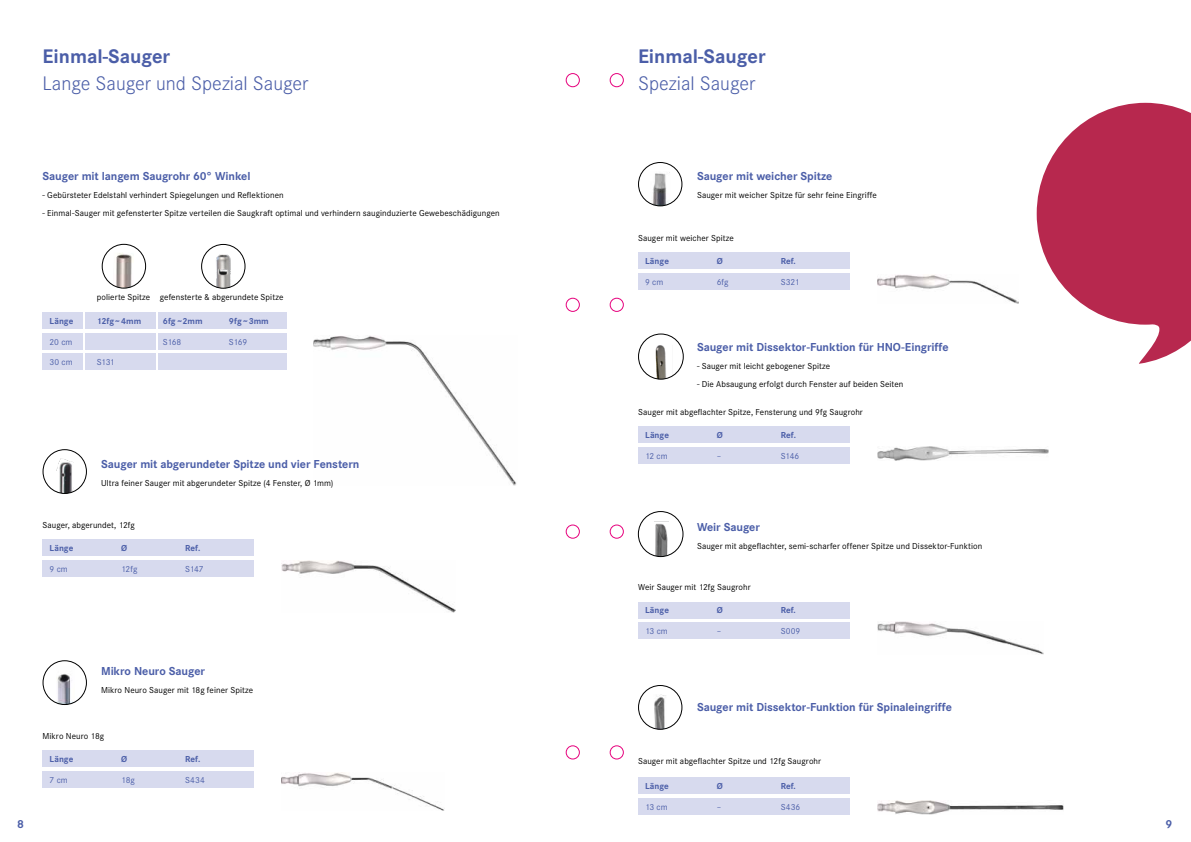
<style>
.page{position:relative;width:1191px;height:842px;background:#fff}
.page>*{position:absolute;margin:0;border:0;box-sizing:border-box;transform-origin:0 0}
.t1{font:300 20.4px "Corporate S";color:#4b5ea8}
.t2{font:700 20.4px "Corporate S";color:#4b5ea8}
.t3{font:700 12px "Corporate S";letter-spacing:-.005em;color:#4b5ea8}
.t4{font:9px "Corporate S";letter-spacing:.01em;color:#000}
.t5{font:700 9px "Corporate S";letter-spacing:.005em;color:#4b5ea8}
.t6{font:9px "Corporate S";color:#4b5ea8}
</style>
<div class="page">
<img style="left:281px;top:561px;width:174px;height:51px">
<img style="left:877px;top:275px;width:141px;height:28px">
<img style="left:282px;top:772px;width:163px;height:38px">
<div style="left:43px;top:750px;width:211px;height:17px;background:#d7daee"></div>
<div style="left:43px;top:539px;width:211px;height:17px;background:#d7daee"></div>
<div style="left:638px;top:252px;width:211px;height:17px;background:#d7daee"></div>
<div style="left:638px;top:778px;width:211px;height:16px;background:#d7daee"></div>
<div style="left:638px;top:602px;width:211px;height:16px;background:#d7daee"></div>
<div style="left:638px;top:427px;width:211px;height:16px;background:#d7daee"></div>
<div style="left:43px;top:771px;width:211px;height:16px;background:#d7daee"></div>
<div style="left:43px;top:560px;width:211px;height:17px;background:#d7daee"></div>
<div style="left:638px;top:273px;width:211px;height:16px;background:#d7daee"></div>
<div style="left:638px;top:798px;width:211px;height:17px;background:#d7daee"></div>
<div style="left:638px;top:622px;width:211px;height:17px;background:#d7daee"></div>
<div style="left:638px;top:447px;width:211px;height:17px;background:#d7daee"></div>
<img style="left:877px;top:801px;width:187px;height:14px">
<img style="left:877px;top:621px;width:166px;height:34px">
<img style="left:877px;top:447px;width:171px;height:14px">
<img style="left:314px;top:336px;width:203px;height:150px">
<div style="left:43px;top:312px;width:244px;height:17px;background:#d7daee"></div>
<div style="left:43px;top:333px;width:244px;height:16px;background:#d7daee"></div>
<div style="left:43px;top:354px;width:244px;height:16px;background:#d7daee"></div>
<hr style="left:156px;top:273px;width:1px;height:100px;background:#fff">
<hr style="left:84px;top:273px;width:1px;height:100px;background:#fff">
<img style="left:113px;top:253px;width:21px;height:34px">
<div style="left:102px;top:244px;width:44px;height:45px;border:1px solid #000;border-radius:50%"></div>
<img style="left:214px;top:254px;width:18px;height:34px">
<div style="left:201px;top:244px;width:44px;height:45px;border:1px solid #000;border-radius:50%"></div>
<img style="left:56px;top:458px;width:17px;height:35px">
<div style="left:43px;top:449px;width:44px;height:45px;border:1px solid #000;border-radius:50%"></div>
<img style="left:56px;top:674px;width:19px;height:30px">
<div style="left:43px;top:660px;width:44px;height:45px;border:1px solid #000;border-radius:50%"></div>
<img style="left:650px;top:172px;width:20px;height:34px">
<div style="left:638px;top:162px;width:44px;height:44px;border:1px solid #000;border-radius:50%"></div>
<img style="left:652px;top:345px;width:21px;height:34px">
<div style="left:638px;top:333px;width:46px;height:47px;border:1px solid #000;border-radius:50%"></div>
<img style="left:654px;top:521px;width:15px;height:36px">
<div style="left:638px;top:511px;width:45px;height:46px;border:1px solid #000;border-radius:50%"></div>
<img style="left:653px;top:694px;width:14px;height:34px">
<div style="left:638px;top:685px;width:44px;height:45px;border:1px solid #000;border-radius:50%"></div>
<svg style="left:1036px;top:103px;width:155px;height:261px;fill:#b7284e"></svg>
<div style="left:565px;top:73px;width:15px;height:14px;border:1px solid #e6007d;border-radius:50%"></div>
<div style="left:565px;top:298px;width:15px;height:14px;border:1px solid #e6007d;border-radius:50%"></div>
<div style="left:565px;top:524px;width:15px;height:15px;border:1px solid #e6007d;border-radius:50%"></div>
<div style="left:565px;top:745px;width:15px;height:14px;border:1px solid #e6007d;border-radius:50%"></div>
<div style="left:609px;top:73px;width:15px;height:14px;border:1px solid #e6007d;border-radius:50%"></div>
<div style="left:609px;top:298px;width:15px;height:14px;border:1px solid #e6007d;border-radius:50%"></div>
<div style="left:609px;top:524px;width:15px;height:15px;border:1px solid #e6007d;border-radius:50%"></div>
<div style="left:609px;top:745px;width:15px;height:14px;border:1px solid #e6007d;border-radius:50%"></div>
<h1 class="t2" style="left:43px;top:45px;width:129px">Einmal-Sauger</h1>
<h1 class="t2" style="left:638px;top:45px;width:129px">Einmal-Sauger</h1>
<h1 class="t1" style="left:43px;top:72px;width:267px">Lange Sauger und Spezial Sauger</h1>
<h1 class="t1" style="left:638px;top:72px;width:119px">Spezial Sauger</h1>
<h2 class="t3" style="left:43px;top:169px;width:209px">Sauger mit langem Saugrohr 60° Winkel</h2>
<p class="t4" style="left:43px;top:190px;width:243px">- Gebürsteter Edelstahl verhindert Spiegelungen und Reflektionen</p>
<p class="t4" style="left:43px;top:208px;width:458px">- Einmal-Sauger mit gefensterter Spitze verteilen die Saugkraft optimal und verhindern sauginduzierte Gewebeschädigungen</p>
<p class="t5" style="left:50px;top:315px;width:25px">Länge</p>
<p class="t6" style="left:50px;top:336px;width:24px">20 cm</p>
<p class="t6" style="left:50px;top:357px;width:25px">30 cm</p>
<p class="t4" style="left:97px;top:292px;width:188px">polierte Spitze gefensterte &amp; abgerundete Spitze</p>
<p class="t5" style="left:229px;top:315px;width:41px">9fg 3mm</p>
<p class="t5" style="left:97px;top:315px;width:46px">12fg 4mm</p>
<p class="t5" style="left:115px;top:319px;width:8px">~</p>
<p class="t5" style="left:163px;top:315px;width:41px">6fg 2mm</p>
<p class="t5" style="left:177px;top:319px;width:8px">~</p>
<p class="t5" style="left:242px;top:319px;width:8px">~</p>
<p class="t6" style="left:97px;top:357px;width:19px">S131</p>
<p class="t6" style="left:163px;top:336px;width:20px">S168</p>
<p class="t6" style="left:229px;top:336px;width:20px">S169</p>
<h2 class="t3" style="left:101px;top:457px;width:260px">Sauger mit abgerundeter Spitze und vier Fenstern</h2>
<p class="t4" style="left:101px;top:478px;width:234px">Ultra feiner Sauger mit abgerundeter Spitze (4 Fenster, Ø 1mm)</p>
<p class="t4" style="left:43px;top:520px;width:94px">Sauger, abgerundet, 12fg</p>
<p class="t5" style="left:50px;top:543px;width:25px">Länge</p>
<p class="t5" style="left:121px;top:543px;width:8px">Ø</p>
<p class="t5" style="left:185px;top:543px;width:17px">Ref.</p>
<p class="t6" style="left:50px;top:564px;width:20px">9 cm</p>
<p class="t6" style="left:121px;top:564px;width:18px">12fg</p>
<p class="t6" style="left:185px;top:564px;width:20px">S147</p>
<h2 class="t3" style="left:101px;top:664px;width:105px">Mikro Neuro Sauger</h2>
<p class="t4" style="left:101px;top:685px;width:154px">Mikro Neuro Sauger mit 18g feiner Spitze</p>
<p class="t4" style="left:43px;top:731px;width:63px">Mikro Neuro 18g</p>
<p class="t5" style="left:50px;top:753px;width:25px">Länge</p>
<p class="t6" style="left:50px;top:774px;width:20px">7 cm</p>
<p class="t5" style="left:121px;top:753px;width:8px">Ø</p>
<p class="t6" style="left:121px;top:774px;width:15px">18g</p>
<p class="t5" style="left:185px;top:753px;width:17px">Ref.</p>
<p class="t6" style="left:185px;top:774px;width:21px">S434</p>
<h2 class="t3" style="left:697px;top:169px;width:137px">Sauger mit weicher Spitze</h2>
<p class="t4" style="left:697px;top:190px;width:181px">Sauger mit weicher Spitze für sehr feine Eingriffe</p>
<p class="t4" style="left:638px;top:233px;width:97px">Sauger mit weicher Spitze</p>
<p class="t5" style="left:645px;top:256px;width:25px">Länge</p>
<p class="t5" style="left:717px;top:256px;width:8px">Ø</p>
<p class="t5" style="left:781px;top:256px;width:17px">Ref.</p>
<p class="t6" style="left:645px;top:277px;width:20px">9 cm</p>
<p class="t6" style="left:717px;top:277px;width:13px">6fg</p>
<p class="t6" style="left:781px;top:277px;width:20px">S321</p>
<h2 class="t3" style="left:697px;top:340px;width:253px">Sauger mit Dissektor-Funktion für HNO-Eingriffe</h2>
<p class="t4" style="left:697px;top:361px;width:135px">- Sauger mit leicht gebogener Spitze</p>
<p class="t4" style="left:697px;top:379px;width:208px">- Die Absaugung erfolgt durch Fenster auf beiden Seiten</p>
<p class="t4" style="left:638px;top:407px;width:226px">Sauger mit abgeflachter Spitze, Fensterung und 9fg Saugrohr</p>
<p class="t5" style="left:645px;top:430px;width:25px">Länge</p>
<p class="t6" style="left:645px;top:451px;width:24px">12 cm</p>
<p class="t5" style="left:717px;top:430px;width:8px">Ø</p>
<p class="t6" style="left:717px;top:451px;width:6px">–</p>
<p class="t5" style="left:781px;top:430px;width:17px">Ref.</p>
<p class="t6" style="left:781px;top:451px;width:20px">S146</p>
<h2 class="t3" style="left:697px;top:520px;width:64px">Weir Sauger</h2>
<p class="t4" style="left:697px;top:541px;width:287px">Sauger mit abgeflachter, semi-scharfer offener Spitze und Dissektor-Funktion</p>
<p class="t4" style="left:638px;top:582px;width:114px">Weir Sauger mit 12fg Saugrohr</p>
<p class="t5" style="left:645px;top:605px;width:25px">Länge</p>
<p class="t5" style="left:717px;top:605px;width:8px">Ø</p>
<p class="t5" style="left:781px;top:605px;width:17px">Ref.</p>
<p class="t6" style="left:645px;top:626px;width:24px">13 cm</p>
<p class="t6" style="left:717px;top:626px;width:6px">–</p>
<p class="t6" style="left:781px;top:626px;width:21px">S009</p>
<h2 class="t3" style="left:697px;top:700px;width:256px">Sauger mit Dissektor-Funktion für Spinaleingriffe</h2>
<p class="t4" style="left:638px;top:756px;width:185px">Sauger mit abgeflachter Spitze und 12fg Saugrohr</p>
<p class="t5" style="left:645px;top:781px;width:25px">Länge</p>
<p class="t6" style="left:645px;top:802px;width:24px">13 cm</p>
<p class="t5" style="left:717px;top:781px;width:8px">Ø</p>
<p class="t6" style="left:717px;top:802px;width:6px">–</p>
<p class="t5" style="left:780px;top:781px;width:17px">Ref.</p>
<p class="t6" style="left:780px;top:802px;width:21px">S436</p>
<h2 class="t3" style="left:17px;top:817px;width:8px">8</h2>
<h2 class="t3" style="left:1165px;top:817px;width:8px">9</h2>
</div>
